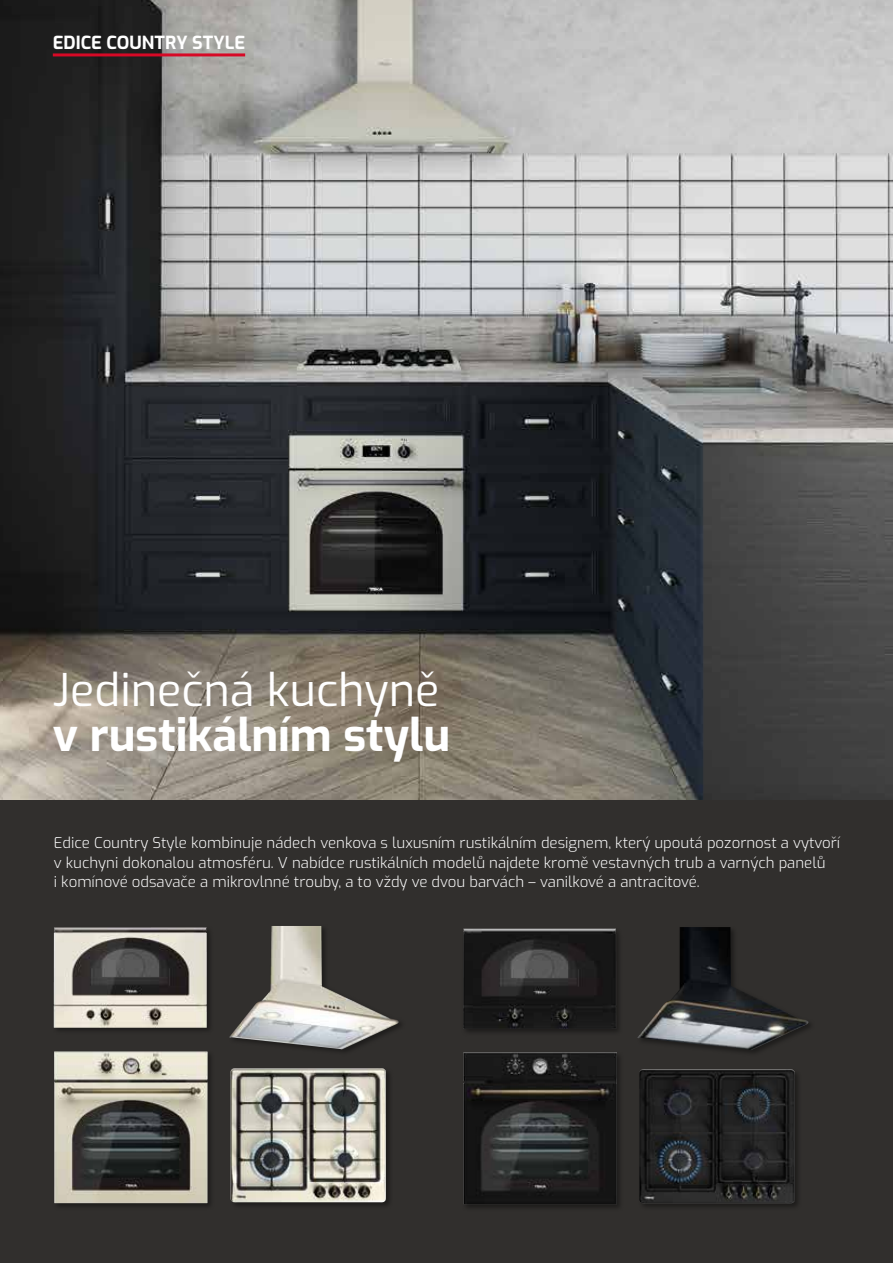
<style>
.page{position:relative;width:893px;height:1263px;background:#312f2d}
.page>*{position:absolute;margin:0;border:0;box-sizing:border-box;transform-origin:0 0}
.t1{font:700 45px "Exo";color:#fff}
.t2{font:45px "Exo";color:#fff}
.t3{font:700 18px "Exo";color:#fff}
.t4{font:300 15px/19.5px "Exo";color:#fff}
</style>
<div class="page">
<img style="left:0;top:0;width:893px;height:799px">
<hr style="left:53px;top:53px;width:192px;height:3px;background:#d70926">
<div style="left:52px;top:924px;width:354px;height:287px;background:#000;opacity:.4"></div>
<img style="left:54px;top:1051px;width:154px;height:152px">
<img style="left:54px;top:927px;width:153px;height:101px">
<img style="left:230px;top:1068px;width:149px;height:111px">
<img style="left:229px;top:926px;width:170px;height:123px">
<div style="left:461px;top:926px;width:355px;height:286px;background:#000;opacity:.4"></div>
<img style="left:463px;top:929px;width:153px;height:100px">
<img style="left:463px;top:1052px;width:154px;height:152px">
<img style="left:639px;top:1069px;width:149px;height:111px">
<img style="left:637px;top:927px;width:172px;height:123px">
<p class="t3" style="left:53px;top:29px;width:194px">EDICE COUNTRY STYLE</p>
<h1 class="t2" style="left:53px;top:657px;width:388px">Jedinečná kuchyně</h1>
<h1 class="t1" style="left:53px;top:702px;width:399px">v rustikálním stylu</h1>
<p class="t4" style="left:54px;top:832px;width:788px">Edice Country Style kombinuje nádech venkova s luxusním rustikálním designem, který upoutá pozornost a vytvoří v kuchyni dokonalou atmosféru. V nabídce rustikálních modelů najdete kromě vestavných trub a varných panelů<br>i komínové odsavače a mikrovlnné trouby, a to vždy ve dvou barvách – vanilkové a antracitové.</p>
</div>
